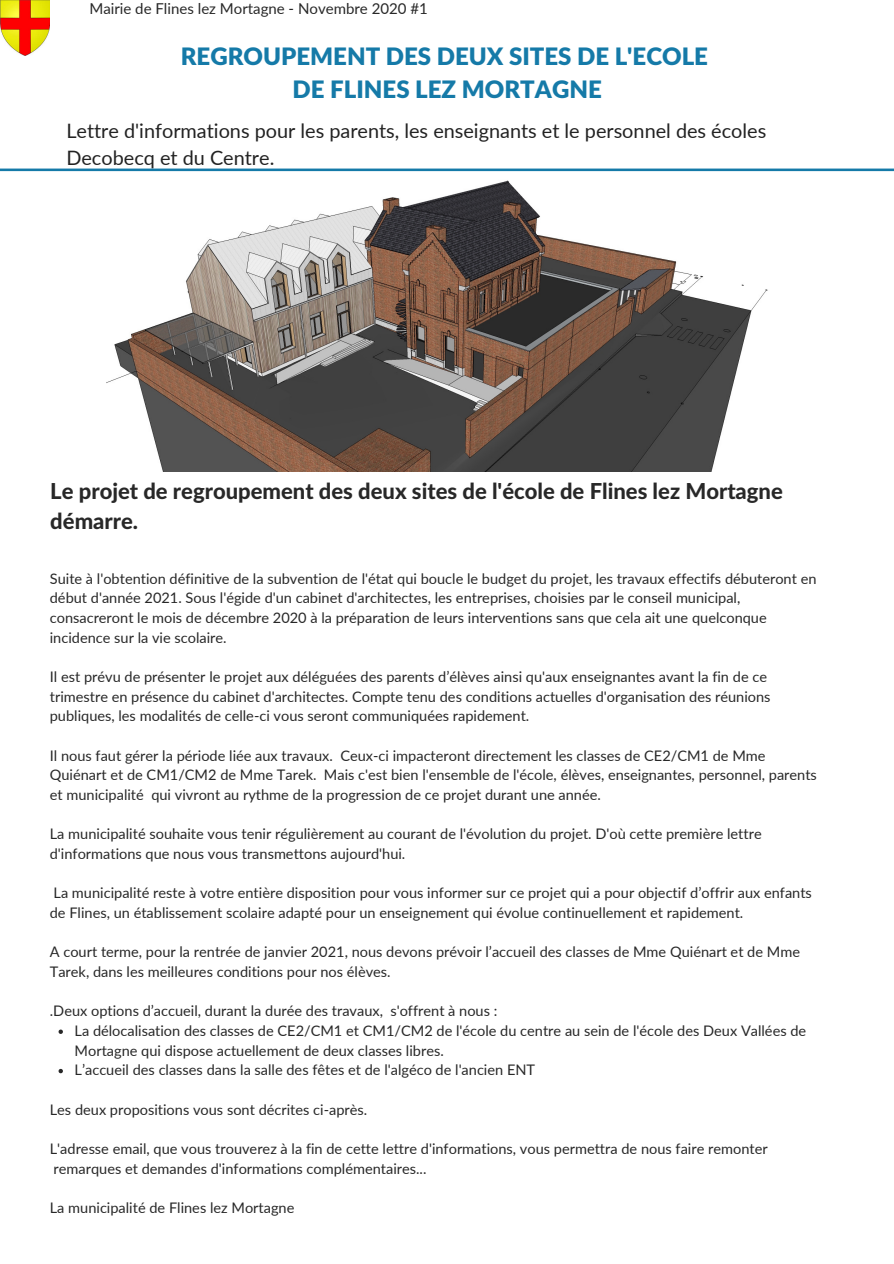
<style>
.page{position:relative;width:894px;height:1264px;background:#fff}
.page>*{position:absolute;margin:0;border:0;box-sizing:border-box;transform-origin:0 0}
.t1{font:900 24px/32.7px "Lato Latin";color:#157aa8;text-align:center}
.t2{font:800 22.05px/29.8px "Lato Latin";color:#282828}
.t3{font:19.8px/27px "Lato";color:#222}
.t4{font:15px "Lato";color:#282828}
.t5{font:14.55px/19.6px "Lato";color:#282828}
</style>
<div class="page">
<svg style="left:0;top:168px;width:893px;height:4px;background:#69a9c7"></svg>
<img style="left:107px;top:180px;width:661px;height:291px">
<svg style="left:59px;top:1029px;width:4px;height:4px"></svg>
<svg style="left:59px;top:1068px;width:4px;height:5px"></svg>
<img style="left:0;top:0;width:50px;height:55px">
<p class="t4" style="left:89px;top:-1px;width:340px">Mairie de Flines lez Mortagne - Novembre 2020 #1</p>
<h1 class="t1" style="left:181px;top:41px;width:528px">REGROUPEMENT DES DEUX SITES DE L'ECOLE<br>DE FLINES LEZ MORTAGNE</h1>
<h3 class="t3" style="left:66px;top:117px;width:701px">Lettre d'informations pour les parents, les enseignants et le personnel des écoles<br>Decobecq et du Centre.</h3>
<h2 class="t2" style="left:50px;top:477px;width:733px">Le projet de regroupement des deux sites de l'école de Flines lez Mortagne démarre.</h2>
<p class="t5" style="left:50px;top:568px;width:768px">Suite à l'obtention définitive de la subvention de l'état qui boucle le budget du projet, les travaux effectifs débuteront en début d'année 2021. Sous l'égide d'un cabinet d'architectes, les entreprises, choisies par le conseil municipal, consacreront le mois de décembre 2020 à la préparation de leurs interventions sans que cela ait une quelconque incidence sur la vie scolaire.</p>
<p class="t5" style="left:50px;top:666px;width:722px">Il est prévu de présenter le projet aux déléguées des parents d’élèves ainsi qu'aux enseignantes avant la fin de ce trimestre en présence du cabinet d'architectes. Compte tenu des conditions actuelles d'organisation des réunions publiques, les modalités de celle-ci vous seront communiquées rapidement.</p>
<p class="t5" style="left:50px;top:745px;width:768px">Il nous faut gérer la période liée aux travaux. Ceux-ci impacteront directement les classes de CE2/CM1 de Mme<br>Quiénart et de CM1/CM2 de Mme Tarek. Mais c'est bien l'ensemble de l'école, élèves, enseignantes, personnel, parents et municipalité qui vivront au rythme de la progression de ce projet durant une année.</p>
<p class="t5" style="left:50px;top:824px;width:713px">La municipalité souhaite vous tenir régulièrement au courant de l'évolution du projet. D'où cette première lettre d'informations que nous vous transmettons aujourd'hui.</p>
<p class="t5" style="left:50px;top:883px;width:763px">La municipalité reste à votre entière disposition pour vous informer sur ce projet qui a pour objectif d’offrir aux enfants de Flines, un établissement scolaire adapté pour un enseignement qui évolue continuellement et rapidement.</p>
<p class="t5" style="left:50px;top:942px;width:751px">A court terme, pour la rentrée de janvier 2021, nous devons prévoir l’accueil des classes de Mme Quiénart et de Mme<br>Tarek, dans les meilleures conditions pour nos élèves.</p>
<p class="t5" style="left:50px;top:1000px;width:449px">.Deux options d’accueil, durant la durée des travaux, s'offrent à nous :</p>
<p class="t5" style="left:75px;top:1020px;width:733px">La délocalisation des classes de CE2/CM1 et CM1/CM2 de l'école du centre au sein de l'école des Deux Vallées de<br>Mortagne qui dispose actuellement de deux classes libres.<br>L’accueil des classes dans la salle des fêtes et de l'algéco de l'ancien ENT</p>
<p class="t5" style="left:50px;top:1099px;width:319px">Les deux propositions vous sont décrites ci-après.</p>
<p class="t5" style="left:50px;top:1138px;width:719px">L'adresse email, que vous trouverez à la fin de cette lettre d'informations, vous permettra de nous faire remonter remarques et demandes d'informations complémentaires...</p>
<p class="t5" style="left:50px;top:1197px;width:246px">La municipalité de Flines lez Mortagne</p>
</div>
